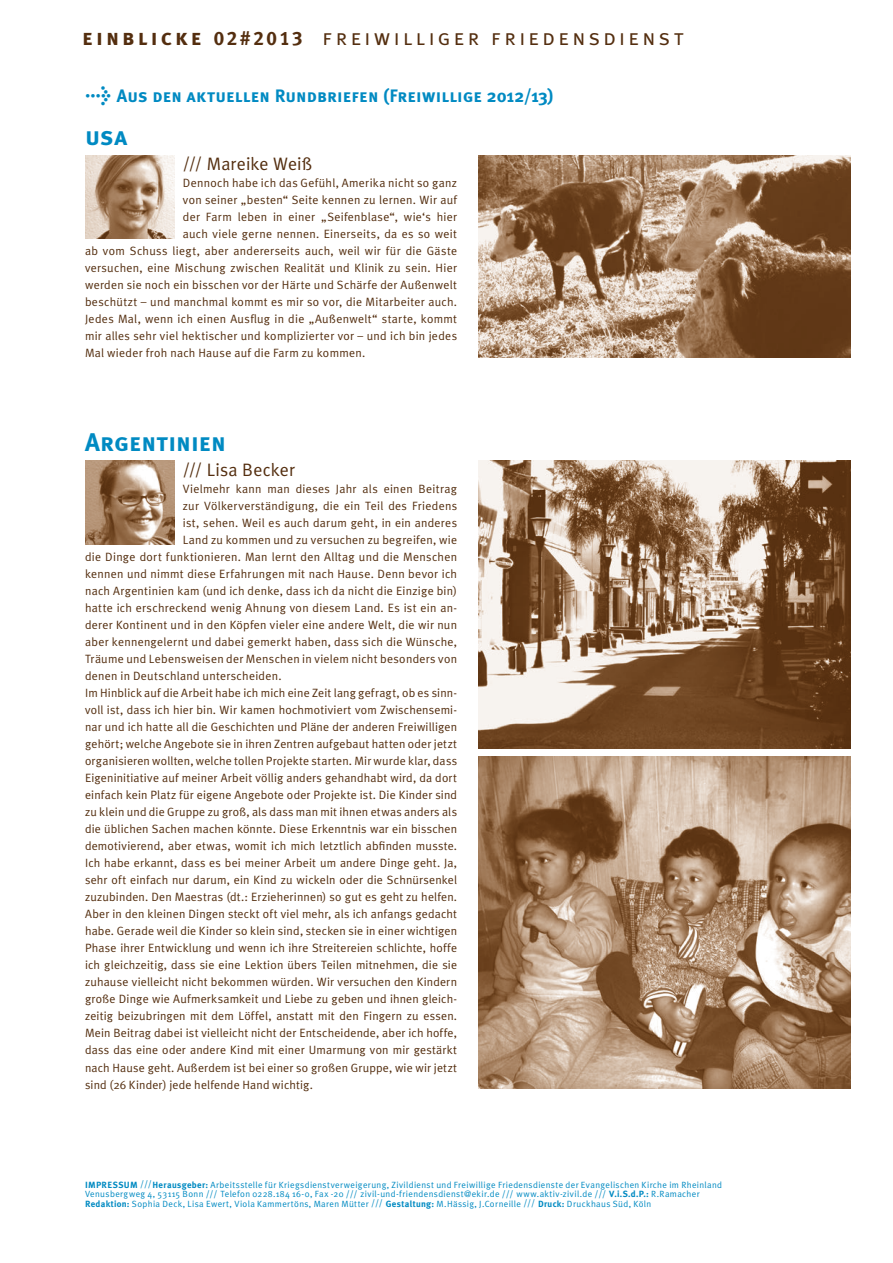
<style>
.page{position:relative;width:893px;height:1263px;background:#fff}
.page>*{position:absolute;margin:0;border:0;box-sizing:border-box;transform-origin:0 0}
.t1{font:25.5px "Meta Plus Bold Caps";color:#008ac2}
.t2{font:22.5px "Meta Plus Normal Caps";letter-spacing:.145em;color:#542e0f}
.t3{font:18px "Meta Plus Bold Caps";letter-spacing:.005em;color:#008ac2}
.t4{font:18px "Meta Plus Normal";letter-spacing:.01em;color:#542e0f}
.t5{font:12px "Meta Plus Normal";letter-spacing:.02em;color:#542e0f}
.t6{font:9px/9.8px "Meta Plus Normal";letter-spacing:.04em;color:#008ac2}
.s1{font-family:"Meta Plus Bold Caps"}
.s2{font-family:"Meta Plus Bold Caps";font-size:19.5px}
.s3{font-family:"Meta Plus";font-weight:700;font-size:21px}
.s4{font-family:"Meta Plus";font-weight:700}
.s5{font-size:16.5px}
</style>
<div class="page">
<img style="left:85px;top:155px;width:89px;height:83px">
<img style="left:478px;top:155px;width:372px;height:202px">
<img style="left:85px;top:461px;width:89px;height:83px">
<img style="left:478px;top:461px;width:372px;height:287px">
<img style="left:478px;top:757px;width:372px;height:331px">
<h2 class="t2" style="left:82px;top:25px;width:603px"><span class="s1">einblicke</span> <span class="s2">02#2013</span> freiwilliger friedensdienst</h2>
<h3 class="t3" style="left:85px;top:85px;width:470px"><span class="s3">&gt;</span> Aus den aktuellen Rundbriefen (Freiwillige <span class="s4">2012/13</span>)</h3>
<h1 class="t1" style="left:85px;top:121px;width:44px">usa</h1>
<h3 class="t4" style="left:183px;top:153px;width:131px"><span class="s5">///</span> Mareike Weiß</h3>
<p class="t5" style="left:183px;top:176px;width:276px">Dennoch habe ich das Gefühl, Amerika nicht so ganz</p>
<p class="t5" style="left:183px;top:193px;width:276px">von seiner „besten“ Seite kennen zu lernen. Wir auf</p>
<p class="t5" style="left:183px;top:210px;width:276px">der Farm leben in einer „Seifenblase“, wie‘s hier</p>
<p class="t5" style="left:183px;top:227px;width:276px">auch viele gerne nennen. Einerseits, da es so weit</p>
<p class="t5" style="left:85px;top:244px;width:374px">ab vom Schuss liegt, aber andererseits auch, weil wir für die Gäste</p>
<p class="t5" style="left:85px;top:261px;width:374px">versuchen, eine Mischung zwischen Realität und Klinik zu sein. Hier</p>
<p class="t5" style="left:85px;top:278px;width:374px">werden sie noch ein bisschen vor der Härte und Schärfe der Außenwelt</p>
<p class="t5" style="left:85px;top:295px;width:374px">beschützt – und manchmal kommt es mir so vor, die Mitarbeiter auch.</p>
<p class="t5" style="left:85px;top:312px;width:374px">Jedes Mal, wenn ich einen Ausflug in die „Außenwelt“ starte, kommt</p>
<p class="t5" style="left:85px;top:329px;width:374px">mir alles sehr viel hektischer und komplizierter vor – und ich bin jedes</p>
<p class="t5" style="left:85px;top:346px;width:282px">Mal wieder froh nach Hause auf die Farm zu kommen.</p>
<h1 class="t1" style="left:85px;top:427px;width:142px">Argentinien</h1>
<h3 class="t4" style="left:183px;top:460px;width:114px"><span class="s5">///</span> Lisa Becker</h3>
<p class="t5" style="left:183px;top:482px;width:276px">Vielmehr kann man dieses Jahr als einen Beitrag</p>
<p class="t5" style="left:183px;top:499px;width:276px">zur Völkerverständigung, die ein Teil des Friedens</p>
<p class="t5" style="left:183px;top:516px;width:276px">ist, sehen. Weil es auch darum geht, in ein anderes</p>
<p class="t5" style="left:183px;top:533px;width:276px">Land zu kommen und zu versuchen zu begreifen, wie</p>
<p class="t5" style="left:85px;top:550px;width:374px">die Dinge dort funktionieren. Man lernt den Alltag und die Menschen</p>
<p class="t5" style="left:85px;top:567px;width:374px">kennen und nimmt diese Erfahrungen mit nach Hause. Denn bevor ich</p>
<p class="t5" style="left:85px;top:584px;width:374px">nach Argentinien kam (und ich denke, dass ich da nicht die Einzige bin)</p>
<p class="t5" style="left:85px;top:601px;width:374px">hatte ich erschreckend wenig Ahnung von diesem Land. Es ist ein an-</p>
<p class="t5" style="left:85px;top:618px;width:374px">derer Kontinent und in den Köpfen vieler eine andere Welt, die wir nun</p>
<p class="t5" style="left:85px;top:635px;width:374px">aber kennengelernt und dabei gemerkt haben, dass sich die Wünsche,</p>
<p class="t5" style="left:85px;top:652px;width:374px">Träume und Lebensweisen der Menschen in vielem nicht besonders von</p>
<p class="t5" style="left:85px;top:669px;width:198px">denen in Deutschland unterscheiden.</p>
<p class="t5" style="left:85px;top:686px;width:374px">Im Hinblick auf die Arbeit habe ich mich eine Zeit lang gefragt, ob es sinn-</p>
<p class="t5" style="left:85px;top:703px;width:374px">voll ist, dass ich hier bin. Wir kamen hochmotiviert vom Zwischensemi-</p>
<p class="t5" style="left:85px;top:720px;width:374px">nar und ich hatte all die Geschichten und Pläne der anderen Freiwilligen</p>
<p class="t5" style="left:85px;top:737px;width:374px">gehört; welche Angebote sie in ihren Zentren aufgebaut hatten oder jetzt</p>
<p class="t5" style="left:85px;top:754px;width:374px">organisieren wollten, welche tollen Projekte starten. Mir wurde klar, dass</p>
<p class="t5" style="left:85px;top:771px;width:374px">Eigeninitiative auf meiner Arbeit völlig anders gehandhabt wird, da dort</p>
<p class="t5" style="left:85px;top:788px;width:374px">einfach kein Platz für eigene Angebote oder Projekte ist. Die Kinder sind</p>
<p class="t5" style="left:85px;top:805px;width:374px">zu klein und die Gruppe zu groß, als dass man mit ihnen etwas anders als</p>
<p class="t5" style="left:85px;top:822px;width:374px">die üblichen Sachen machen könnte. Diese Erkenntnis war ein bisschen</p>
<p class="t5" style="left:85px;top:839px;width:374px">demotivierend, aber etwas, womit ich mich letztlich abfinden musste.</p>
<p class="t5" style="left:85px;top:856px;width:374px">Ich habe erkannt, dass es bei meiner Arbeit um andere Dinge geht. Ja,</p>
<p class="t5" style="left:85px;top:873px;width:374px">sehr oft einfach nur darum, ein Kind zu wickeln oder die Schnürsenkel</p>
<p class="t5" style="left:85px;top:890px;width:374px">zuzubinden. Den Maestras (dt.: Erzieherinnen) so gut es geht zu helfen.</p>
<p class="t5" style="left:85px;top:907px;width:374px">Aber in den kleinen Dingen steckt oft viel mehr, als ich anfangs gedacht</p>
<p class="t5" style="left:85px;top:924px;width:374px">habe. Gerade weil die Kinder so klein sind, stecken sie in einer wichtigen</p>
<p class="t5" style="left:85px;top:941px;width:374px">Phase ihrer Entwicklung und wenn ich ihre Streitereien schlichte, hoffe</p>
<p class="t5" style="left:85px;top:958px;width:374px">ich gleichzeitig, dass sie eine Lektion übers Teilen mitnehmen, die sie</p>
<p class="t5" style="left:85px;top:975px;width:374px">zuhause vielleicht nicht bekommen würden. Wir versuchen den Kindern</p>
<p class="t5" style="left:85px;top:992px;width:374px">große Dinge wie Aufmerksamkeit und Liebe zu geben und ihnen gleich-</p>
<p class="t5" style="left:85px;top:1009px;width:374px">zeitig beizubringen mit dem Löffel, anstatt mit den Fingern zu essen.</p>
<p class="t5" style="left:85px;top:1026px;width:374px">Mein Beitrag dabei ist vielleicht nicht der Entscheidende, aber ich hoffe,</p>
<p class="t5" style="left:85px;top:1043px;width:374px">dass das eine oder andere Kind mit einer Umarmung von mir gestärkt</p>
<p class="t5" style="left:85px;top:1060px;width:374px">nach Hause geht. Außerdem ist bei einer so großen Gruppe, wie wir jetzt</p>
<p class="t5" style="left:85px;top:1077px;width:229px">sind (26 Kinder) jede helfende Hand wichtig.</p>
<p class="t6" style="left:85px;top:1179px;width:639px"><span class="s4">IMPRESSUM</span> ///<span class="s4">Herausgeber:</span> Arbeitsstelle für Kriegsdienstverweigerung, Zivildienst und Freiwillige Friedensdienste der Evangelischen Kirche im Rheinland<br>Venusbergweg 4, 53115 Bonn /// Telefon 0228.184 16-0, Fax -20 /// zivil-und-friendensdienst@ekir.de /// www.aktiv-zivil.de /// <span class="s4">V.i.S.d.P.:</span> R.Ramacher<br><span class="s4">Redaktion:</span> Sophia Deck, Lisa Ewert, Viola Kammertöns, Maren Mütter /// <span class="s4">Gestaltung:</span> M.Hässig, J.Corneille /// <span class="s4">Druck:</span> Druckhaus Süd, Köln</p>
</div>
